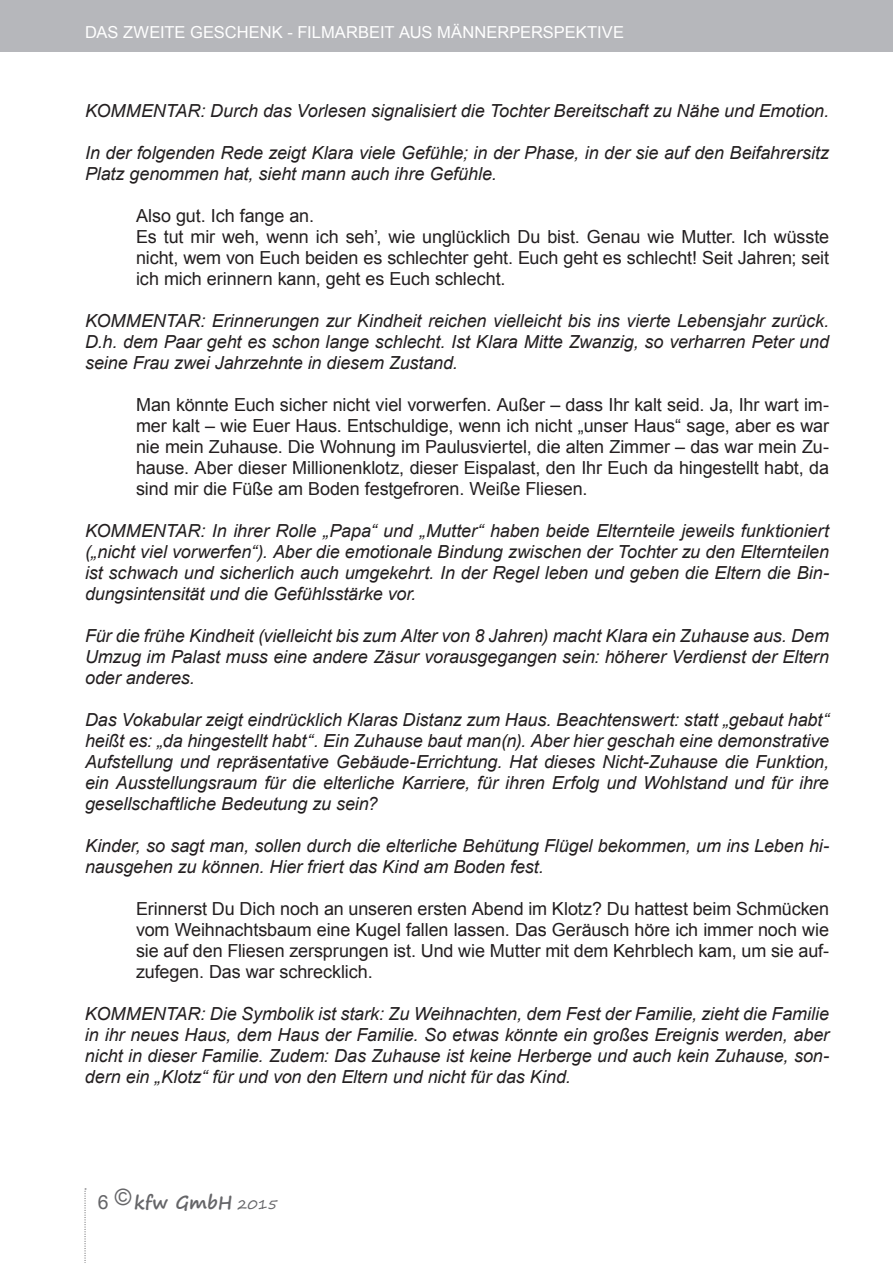
<style>
.page{position:relative;width:893px;height:1263px;background:#fff}
.page>*{position:absolute;margin:0;border:0;box-sizing:border-box;transform-origin:0 0}
.t1{font:italic 18px/21px "Arial";letter-spacing:-.005em;color:#231f20;text-align:justify}
.t2{font:18px/21px "Arial";letter-spacing:-.005em;color:#231f20;text-align:justify}
.t3{font:700 18px "Segoe Print";letter-spacing:.005em;color:#656568}
.t4{font:16.5px "Arial";color:#fff}
.s1{font-family:"Arial";font-weight:400;font-size:19.5px}
.s2{font-weight:400;font-size:13.5px}
</style>
<div class="page">
<div style="left:0;top:0;width:893px;height:51px;background:#b6b7bb"></div>
<svg style="left:84px;top:1188px;width:2px;height:75px"></svg>
<p class="t4" style="left:85px;top:21px;width:540px">Das zweite Geschenk - Filmarbeit aus Männerperspektive</p>
<p class="t1" style="left:85px;top:100px;width:746px">KOMMENTAR: Durch das Vorlesen signalisiert die Tochter Bereitschaft zu Nähe und Emotion.</p>
<p class="t1" style="left:85px;top:142px;width:745px">In der folgenden Rede zeigt Klara viele Gefühle; in der Phase, in der sie auf den Beifahrersitz<br>Platz genommen hat, sieht mann auch ihre Gefühle.</p>
<p class="t2" style="left:85px;top:205px;width:33px">A</p>
<p class="t2" style="left:148px;top:205px;width:167px">lso gut. Ich fange an.</p>
<p class="t2" style="left:85px;top:226px;width:22px">E</p>
<p class="t2" style="left:136px;top:226px;width:695px;text-indent:12px">s tut mir weh, wenn ich seh’, wie unglücklich Du bist. Genau wie M utter. I ch wüsste nicht, wem von Euch beiden es schlechter geht. Euch geht es schlecht! Seit Jahren; seit ich mich erinnern kann, geht es Euch schlecht.</p>
<p class="t1" style="left:85px;top:310px;width:746px">KOMMENTAR: Erinnerungen zur Kindheit reichen vielleicht bis ins vierte Lebensjahr zurück.<br>D.h. dem Paar geht es schon lange schlecht. Ist Klara Mitte Zwanzig, so verharren Peter und seine Frau zwei Jahrzehnte in diesem Zustand.</p>
<p class="t2" style="left:85px;top:394px;width:23px">M</p>
<p class="t2" style="left:136px;top:394px;width:695px;text-indent:15px">an könnte Euch sicher nicht viel vorwerfen. Außer – dass I hr kalt seid. Ja, I hr wart im&shy;mer kalt – wie Euer Haus. Entschuldige, wenn ich nicht „unser Haus“ sage, aber es war nie mein Zuhause. Die Wohnung im Paulusviertel, die alten Zimmer – das war mein Zu&shy;hause. Aber dieser M illionenklotz, dieser Eispalast, den I hr Euch da hingestellt habt, da sind mir die Füße am Boden festgefroren. Weiße Fliesen.</p>
<p class="t1" style="left:85px;top:520px;width:746px">KOMMENTAR: In ihrer Rolle „Papa“ und „Mutter“ haben beide Elternteile jeweils funktioniert („nicht viel vorwerfen“). Aber die emotionale Bindung zwischen der Tochter zu den Elternteilen ist schwach und sicherlich auch umgekehrt. In der Regel leben und geben die Eltern die Bin&shy;dungsintensität und die Gefühlsstärke vor.</p>
<p class="t1" style="left:85px;top:625px;width:746px">Für die frühe Kindheit (vielleicht bis zum Alter von 8 Jahren) macht Klara ein Zuhause aus. Dem Umzug im Palast muss eine andere Zäsur vorausgegangen sein: höherer Verdienst der Eltern oder anderes.</p>
<p class="t1" style="left:85px;top:709px;width:746px">Das Vokabular zeigt eindrücklich Klaras Distanz zum Haus. Beachtenswert: statt „gebaut habt“ heißt es: „da hingestellt habt“. Ein Zuhause baut man(n). Aber hier geschah eine demonstrative Aufstellung und repräsentative Gebäude-Errichtung. Hat dieses Nicht-Zuhause die Funktion, ein Ausstellungsraum für die elterliche Karriere, für ihren Erfolg und Wohlstand und für ihre gesellschaftliche Bedeutung zu sein?</p>
<p class="t1" style="left:85px;top:836px;width:746px">Kinder, so sagt man, sollen durch die elterliche Behütung Flügel bekommen, um ins Leben hi&shy;nausgehen zu können. Hier friert das Kind am Boden fest.</p>
<p class="t2" style="left:85px;top:898px;width:22px">E</p>
<p class="t2" style="left:136px;top:898px;width:695px;text-indent:12px">rinnerst Du Dich noch an unseren ersten Abend im Klotz? Du hattest beim Schmücken vom Weihnachtsbaum eine Kugel fallen lassen. Das Geräusch höre ich immer noch wie sie auf den Fliesen zersprungen ist. U nd wie M utter mit dem Kehrblech kam, um sie auf&shy;zufegen. Das war schrecklich.</p>
<p class="t1" style="left:85px;top:1004px;width:746px">KOMMENTAR: Die Symbolik ist stark: Zu Weihnachten, dem Fest der Familie, zieht die Familie in ihr neues Haus, dem Haus der Familie. So etwas könnte ein großes Ereignis werden, aber nicht in dieser Familie. Zudem: Das Zuhause ist keine Herberge und auch kein Zuhause, son&shy;dern ein „Klotz“ für und von den Eltern und nicht für das Kind.</p>
<p class="t3" style="left:98px;top:1186px;width:181px"><span class="s1">6</span> <sup>©</sup>kfw GmbH <span class="s2">2015</span></p>
</div>
